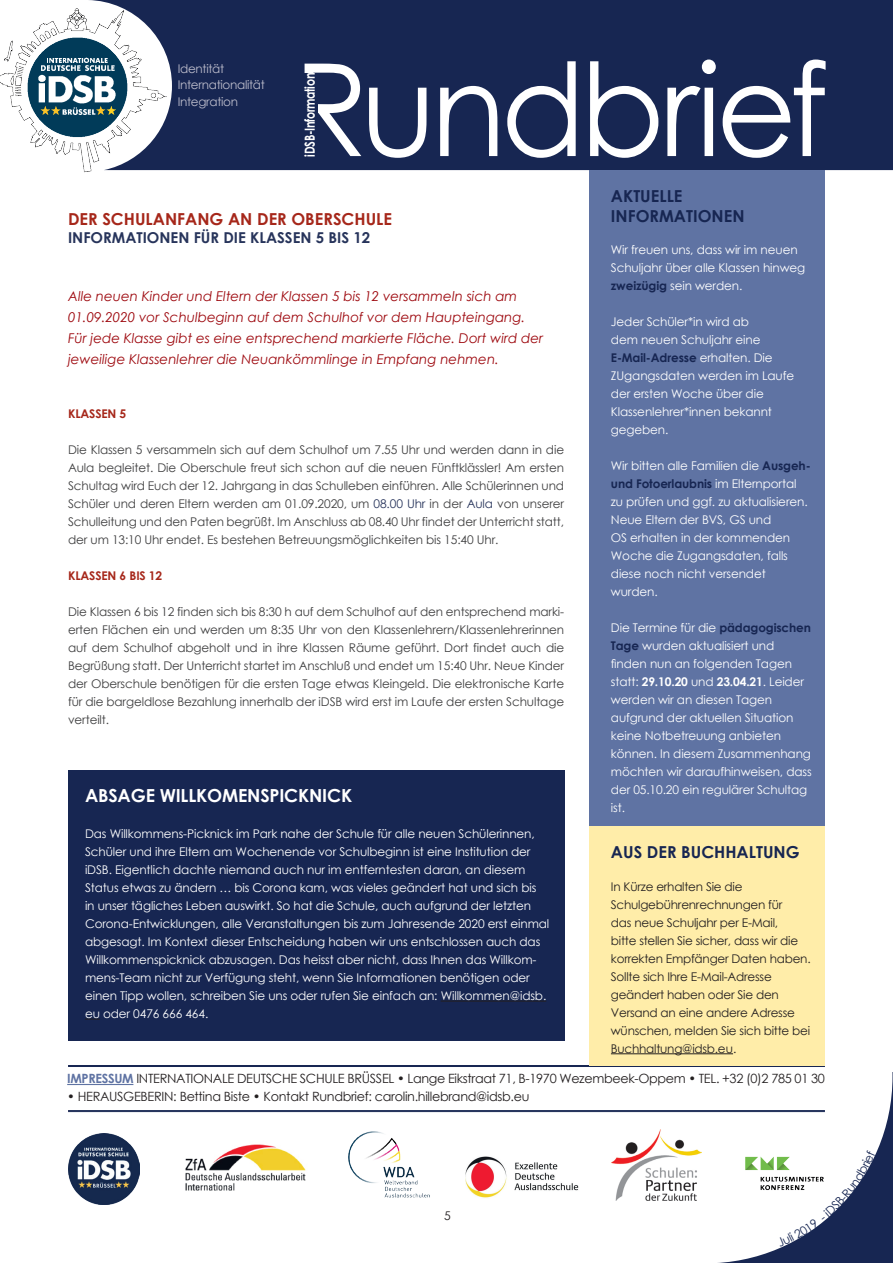
<style>
.page{position:relative;width:893px;height:1263px;background:#fff}
.page>*{position:absolute;margin:0;border:0;box-sizing:border-box;transform-origin:0 0}
.t1{font:128.7px "Century Gothic";letter-spacing:-.04em;color:#fff;scale:.96 1}
.t2{font:700 18px "Century Gothic";letter-spacing:-.01em;color:#fff}
.t3{font:700 16.5px/19.8px "Century Gothic";color:#172652}
.t4{font:700 16.5px "Century Gothic";color:#a6271a}
.t5{font:700 15px "Century Gothic";color:#27345b}
.t6{font:700 13.8px "Century Gothic";letter-spacing:-.025em;color:#fff;scale:.8 1}
.t7{font:italic 13.5px/21px "Century Gothic";color:#9d070d}
.t8{font:12.75px "Century Gothic";letter-spacing:-.025em;color:#231f20}
.t9{font:12px/18px "Century Gothic";letter-spacing:-.01em;color:#fff}
.t10{font:12px/18px "Century Gothic";letter-spacing:-.01em;color:#3e3e3f;text-align:justify}
.t11{font:12px/18px "Century Gothic";letter-spacing:-.02em;color:#231f20}
.t12{font:12px/16.5px "Century Gothic";letter-spacing:-.025em;color:#bdbdcc}
.t13{font:700 12px "Century Gothic";letter-spacing:-.01em;color:#a6271a}
.s1{color:#27345b}
.s2{font-weight:700;color:#172652}
.s3{font-weight:700}
.s4{font-weight:700;color:#5f73a3}
</style>
<div class="page">
<div style="left:171px;top:0;width:722px;height:170px;background:#172652"></div>
<div style="left:304px;top:73px;width:14px;height:88px;background:#172652"></div>
<img style="left:0;top:0;width:171px;height:173px">
<hr style="left:67px;top:1084px;width:66px;height:1px;background:#5f73a3">
<img style="left:68px;top:1133px;width:71px;height:71px">
<img style="left:185px;top:1144px;width:121px;height:47px">
<img style="left:348px;top:1131px;width:82px;height:67px">
<img style="left:612px;top:1129px;width:89px;height:72px">
<img style="left:465px;top:1156px;width:114px;height:42px">
<hr style="left:68px;top:1110px;width:757px;height:1px;background:#172652">
<hr style="left:68px;top:1111px;width:757px;height:1px;background:#172652">
<hr style="left:68px;top:1065px;width:757px;height:1px;background:#172652">
<hr style="left:68px;top:1066px;width:757px;height:1px;background:#172652">
<div style="left:590px;top:170px;width:235px;height:674px;background:#5f73a3"></div>
<div style="left:590px;top:826px;width:235px;height:239px;background:#ffeda9"></div>
<hr style="left:611px;top:1053px;width:122px;height:1px;background:#231f20">
<div style="left:68px;top:770px;width:496px;height:271px;background:#172652"></div>
<hr style="left:441px;top:1001px;width:105px;height:1px;background:#231f20">
<svg style="left:85px;top:1019px;width:15px;height:1px"></svg>
<svg style="left:701px;top:1072px;width:192px;height:191px"></svg>
<p class="t12" style="left:178px;top:60px;width:89px">Identität<br>Internationalität<br>Integration</p>
<h1 class="t1" style="left:293px;top:20px;width:558px">Rundbrief</h1>
<p class="t6" style="left:299px;top:157px;width:106px;rotate:-90deg">iDSB-Information</p>
<h3 class="t4" style="left:68px;top:206px;width:326px">DER SCHULANFANG AN DER OBERSCHULE</h3>
<p class="t5" style="left:68px;top:226px;width:304px">INFORMATIONEN FÜR DIE KLASSEN 5 BIS 12</p>
<p class="t7" style="left:68px;top:286px;width:477px">Alle neuen Kinder und Eltern der Klassen 5 bis 12 versammeln sich am 01.09.2020 vor Schulbeginn auf dem Schulhof vor dem Haupteingang.<br>Für jede Klasse gibt es eine entsprechend markierte Fläche. Dort wird der jeweilige Klassenlehrer die Neuankömmlinge in Empfang nehmen.</p>
<p class="t13" style="left:68px;top:405px;width:60px">KLASSEN 5</p>
<p class="t10" style="left:68px;top:441px;width:498px">Die Klassen 5 versammeln sich auf dem Schulhof um 7.55 Uhr und werden dann in die Aula begleitet. Die Oberschule freut sich schon auf die neuen Fünftklässler! Am ersten Schultag wird Euch der 12. Jahrgang in das Schulleben einführen. Alle Schülerinnen und Schüler und deren Eltern werden am 01.09.2020, um <span class="s1">08.00 Uhr</span> in der <span class="s1">Aula</span> von unserer Schulleitung und den Paten begrüßt. Im Anschluss ab 08.40 Uhr findet der Unterricht statt, der um 13:10 Uhr endet. Es bestehen Betreuungsmöglichkeiten bis 15:40 Uhr.</p>
<p class="t13" style="left:68px;top:567px;width:96px">KLASSEN 6 BIS 12</p>
<p class="t10" style="left:68px;top:603px;width:498px">Die Klassen 6 bis 12 finden sich bis 8:30 h auf dem Schulhof auf den entsprechend marki&shy;erten Flächen ein und werden um 8:35 Uhr von den Klassenlehrern/Klassenlehrerinnen auf dem Schulhof abgeholt und in ihre Klassen Räume geführt. Dort findet auch die Begrüßung statt. Der Unterricht startet im Anschluß und endet um 15:40 Uhr. Neue Kinder der Oberschule benötigen für die ersten Tage etwas Kleingeld. Die elektronische Karte für die bargeldlose Bezahlung innerhalb der iDSB wird erst im Laufe der ersten Schultage verteilt.</p>
<h2 class="t2" style="left:85px;top:782px;width:269px">ABSAGE WILLKOMENSPICKNICK</h2>
<p class="t9" style="left:85px;top:824px;width:466px">Das Willkommens-Picknick im Park nahe der Schule für alle neuen Schülerinnen, Schüler und ihre Eltern am Wochenende vor Schulbeginn ist eine Institution der iDSB. Eigentlich dachte niemand auch nur im entferntesten daran, an diesem Status etwas zu ändern … bis Corona kam, was vieles geändert hat und sich bis<br>in unser tägliches Leben auswirkt. So hat die Schule, auch aufgrund der letzten Corona-Entwicklungen, alle Veranstaltungen bis zum Jahresende 2020 erst einmal abgesagt. Im Kontext dieser Entscheidung haben wir uns entschlossen auch das Willkommenspicknick abzusagen. Das heisst aber nicht, dass Ihnen das Willkom&shy;mens-Team nicht zur Verfügung steht, wenn Sie Informationen benötigen oder einen Tipp wollen, schreiben Sie uns oder rufen Sie einfach an: Willkommen@idsb. eu oder 0476 666 464.</p>
<h3 class="t3" style="left:611px;top:186px;width:135px">AKTUELLE<br>INFORMATIONEN</h3>
<p class="t9" style="left:611px;top:240px;width:196px">Wir freuen uns, dass wir im neuen<br>Schuljahr über alle Klassen hinweg <span class="s2">zweizügig</span> sein werden.</p>
<p class="t9" style="left:611px;top:312px;width:185px">Jeder Schüler*in wird ab<br>dem neuen Schuljahr eine<br><span class="s2">E-Mail-Adresse</span> erhalten. Die<br>ZUgangsdaten werden im Laufe der ersten Woche über die<br>Klassenlehrer*innen bekannt gegeben.</p>
<p class="t9" style="left:611px;top:456px;width:201px">Wir bitten alle Familien die <span class="s2">Ausgeh&shy;und Fotoerlaubnis</span> im Elternportal zu prüfen und ggf. zu aktualisieren.<br>Neue Eltern der BVS, GS und<br>OS erhalten in der kommenden<br>Woche die Zugangsdaten, falls diese noch nicht versendet wurden.</p>
<p class="t9" style="left:611px;top:618px;width:202px">Die Termine für die <span class="s2">pädagogischen<br>Tage</span> wurden aktualisiert und finden nun an folgenden Tagen statt: <span class="s3">29.10.20</span> und <span class="s3">23.04.21</span>. Leider werden wir an diesen Tagen aufgrund der aktuellen Situation keine Notbetreuung anbieten können. In diesem Zusammenhang möchten wir daraufhinweisen, dass der 05.10.20 ein regulärer Schultag ist.</p>
<h3 class="t3" style="left:611px;top:841px;width:190px">AUS DER BUCHHALTUNG</h3>
<p class="t11" style="left:611px;top:877px;width:201px">In Kürze erhalten Sie die<br>Schulgebührenrechnungen für<br>das neue Schuljahr per E-Mail,<br>bitte stellen Sie sicher, dass wir die korrekten Empfänger Daten haben.<br>Sollte sich Ihre E-Mail-Adresse geändert haben oder Sie den<br>Versand an eine andere Adresse wünschen, melden Sie sich bitte bei<br>Buchhaltung@idsb.eu.</p>
<p class="t8" style="left:67px;top:1070px;width:759px"><span class="s4">IMPRESSUM</span> INTERNATIONALE DEUTSCHE SCHULE BRÜSSEL • Lange Eikstraat 71, B-1970 Wezembeek-Oppem • TEL. +32 (0)2 785 01 30</p>
<p class="t8" style="left:67px;top:1088px;width:464px">• HERAUSGEBERIN: Bettina Biste • Kontakt Rundbrief: carolin.hillebrand@idsb.eu</p>
<p class="t11" style="left:444px;top:1206px;width:8px">5</p>
</div>
